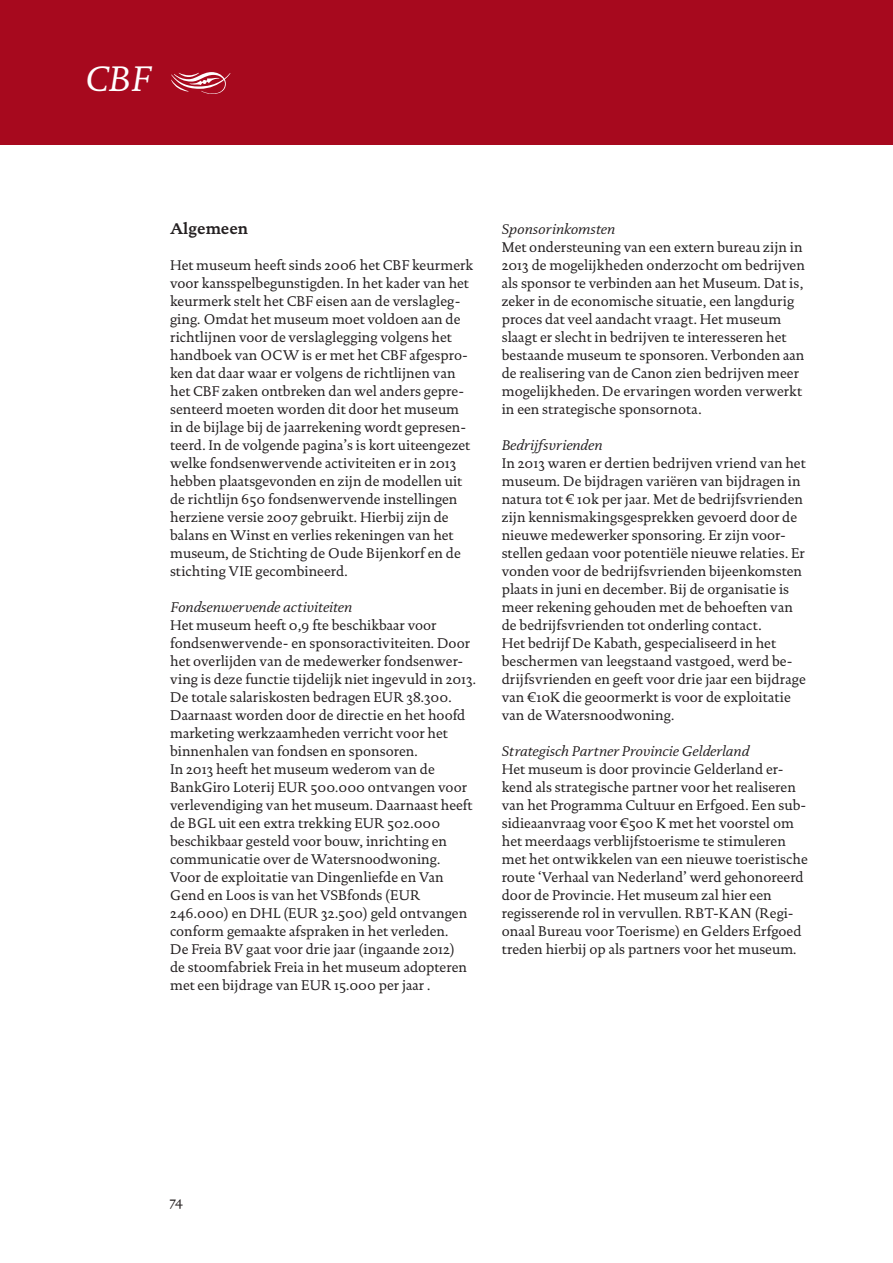
<style>
.page{position:relative;width:893px;height:1263px;background:#fff}
.page>*{position:absolute;margin:0;border:0;box-sizing:border-box;transform-origin:0 0}
.t1{font:italic 36px "DTL Documenta TOT";color:#fff}
.t2{font:700 15.75px "DTL Documenta TOT";color:#231f20}
.t3{font:14.25px/18px "DTL Documenta TOT";color:#231f20}
.t4{font:italic 14.25px "DTL Documenta TOT";color:#231f20}
.t5{font:13.5px "DTL Documenta TOT";color:#231f20}
</style>
<div class="page">
<div style="left:0;top:0;width:893px;height:145px;background:#a7091e"></div>
<h1 class="t1" style="left:85px;top:57px;width:67px">CBF</h1>
<p class="t2" style="left:170px;top:219px;width:80px">Algemeen</p>
<p class="t3" style="left:170px;top:256px;width:305px">Het museum heeft sinds 2006 het CBF keurmerk voor kansspelbegunstigden. In het kader van het keurmerk stelt het CBF eisen aan de verslagleg&shy;ging. Omdat het museum moet voldoen aan de richtlijnen voor de verslaglegging volgens het handboek van OCW is er met het CBF afgespro&shy;ken dat daar waar er volgens de richtlijnen van het CBF zaken ontbreken dan wel anders gepre&shy;senteerd moeten worden dit door het museum in de bijlage bij de jaarrekening wordt gepresen&shy;teerd. In de volgende pagina’s is kort uiteengezet welke fondsenwervende activiteiten er in 2013 hebben plaatsgevonden en zijn de modellen uit de richtlijn 650 fondsenwervende instellingen herziene versie 2007 gebruikt. Hierbij zijn de balans en Winst en verlies rekeningen van het museum, de Stichting de Oude Bijenkorf en de stichting VIE gecombineerd.</p>
<p class="t4" style="left:170px;top:599px;width:184px">Fondsenwervende activiteiten</p>
<p class="t3" style="left:170px;top:616px;width:308px">Het museum heeft 0,9 fte beschikbaar voor fondsenwervende- en sponsoractiviteiten. Door het overlijden van de medewerker fondsenwer&shy;ving is deze functie tijdelijk niet ingevuld in 2013.<br>De totale salariskosten bedragen EUR 38.300.<br>Daarnaast worden door de directie en het hoofd marketing werkzaamheden verricht voor het binnenhalen van fondsen en sponsoren.<br>In 2013 heeft het museum wederom van de BankGiro Loterij EUR 500.000 ontvangen voor verlevendiging van het museum. Daarnaast heeft de BGL uit een extra trekking EUR 502.000 beschikbaar gesteld voor bouw, inrichting en communicatie over de Watersnoodwoning.<br>Voor de exploitatie van Dingenliefde en Van Gend en Loos is van het VSBfonds (EUR 246.000) en DHL (EUR 32.500) geld ontvangen conform gemaakte afspraken in het verleden.<br>De Freia BV gaat voor drie jaar (ingaande 2012)<br>de stoomfabriek Freia in het museum adopteren met een bijdrage van EUR 15.000 per jaar .</p>
<p class="t4" style="left:502px;top:220px;width:115px">Sponsorinkomsten</p>
<p class="t3" style="left:502px;top:238px;width:305px">Met ondersteuning van een extern bureau zijn in 2013 de mogelijkheden onderzocht om bedrijven als sponsor te verbinden aan het Museum. Dat is, zeker in de economische situatie, een langdurig proces dat veel aandacht vraagt. Het museum slaagt er slecht in bedrijven te interesseren het bestaande museum te sponsoren. Verbonden aan de realisering van de Canon zien bedrijven meer mogelijkheden. De ervaringen worden verwerkt in een strategische sponsornota.</p>
<p class="t4" style="left:502px;top:436px;width:102px">Bedrijfsvrienden</p>
<p class="t3" style="left:502px;top:454px;width:305px">In 2013 waren er dertien bedrijven vriend van het museum. De bijdragen variëren van bijdragen in natura tot € 10k per jaar. Met de bedrijfsvrienden zijn kennismakingsgesprekken gevoerd door de nieuwe medewerker sponsoring. Er zijn voor&shy;stellen gedaan voor potentiële nieuwe relaties. Er vonden voor de bedrijfsvrienden bijeenkomsten plaats in juni en december. Bij de organisatie is meer rekening gehouden met de behoeften van de bedrijfsvrienden tot onderling contact.<br>Het bedrijf De Kabath, gespecialiseerd in het beschermen van leegstaand vastgoed, werd be&shy;drijfsvrienden en geeft voor drie jaar een bijdrage van €10K die geoormerkt is voor de exploitatie van de Watersnoodwoning.</p>
<p class="t4" style="left:502px;top:742px;width:249px">Strategisch Partner Provincie Gelderland</p>
<p class="t3" style="left:502px;top:760px;width:307px">Het museum is door provincie Gelderland er&shy;kend als strategische partner voor het realiseren van het Programma Cultuur en Erfgoed. Een sub&shy;sidieaanvraag voor €500 K met het voorstel om het meerdaags verblijfstoerisme te stimuleren met het ontwikkelen van een nieuwe toeristische route ‘Verhaal van Nederland’ werd gehonoreerd door de Provincie. Het museum zal hier een regisserende rol in vervullen. RBT-KAN (Regi&shy;onaal Bureau voor Toerisme) en Gelders Erfgoed treden hierbij op als partners voor het museum.</p>
<p class="t5" style="left:170px;top:1193px;width:15px">74</p>
</div>
